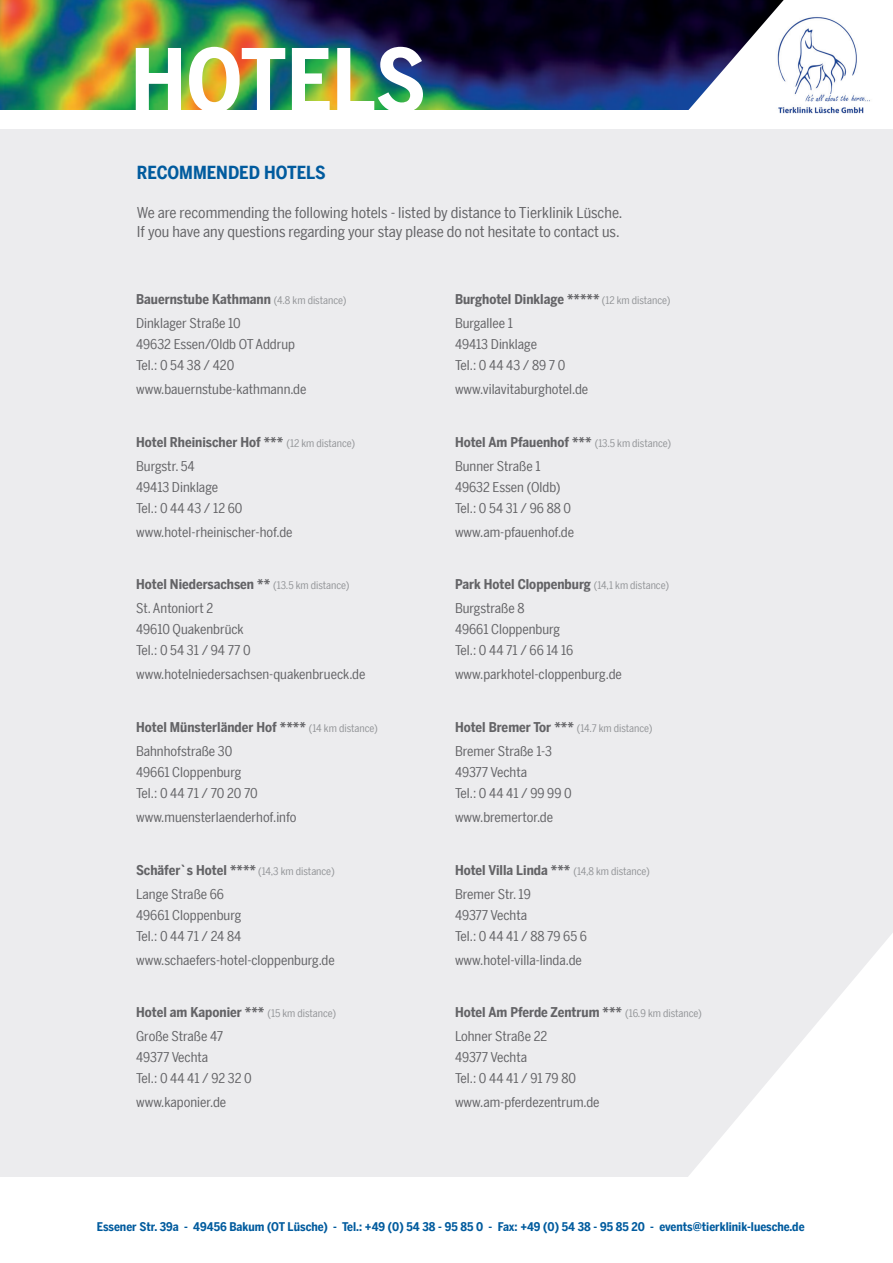
<style>
.page{position:relative;width:893px;height:1263px;background:#fff}
.page>*{position:absolute;margin:0;border:0;box-sizing:border-box;transform-origin:0 0}
.t1{font:700 86.1px "Benton Sans Condensed";color:#fff}
.t2{font:700 18px "Benton Sans Condensed";color:#015b9e}
.t3{font:15px/19.5px "Benton Sans Condensed";color:#636366}
.t4{font:13.5px/21px "Benton Sans Condensed";color:#636366}
.t5{font:700 13.5px/24px "Benton Sans Condensed";color:#636366}
.t6{font:700 12px "Benton Sans Condensed";color:#015b9e}
.s1{font-weight:400;font-size:10.5px;color:#939598}
.s2{font-weight:400}
</style>
<div class="page">
<img style="left:0;top:0;width:686px;height:109px">
<div style="left:0;top:129px;width:892px;height:1048px;background:#ececee"></div>
<svg style="left:686px;top:0;width:98px;height:110px"></svg>
<img style="left:774px;top:15px;width:96px;height:99px">
<svg style="left:688px;top:932px;width:205px;height:245px"></svg>
<h1 class="t1" style="left:131px;top:17px;width:297px">HOTELS</h1>
<h2 class="t2" style="left:137px;top:159px;width:190px">RECOMMENDED HOTELS</h2>
<p class="t3" style="left:137px;top:202px;width:487px">We are recommending the following hotels - listed by distance to Tierklinik Lüsche.<br>If you have any questions regarding your stay please do not hesitate to contact us.</p>
<p class="t5" style="left:136px;top:287px;width:212px">Bauernstube Kathmann <span class="s1">(4.8 km distance)<br></span><span class="s2">Dinklager Straße 10</span></p>
<p class="t4" style="left:136px;top:333px;width:160px">49632 Essen/Oldb OT Addrup<br>Tel.: 0 54 38 / 420</p>
<p class="t4" style="left:136px;top:378px;width:172px">www.bauernstube-kathmann.de</p>
<p class="t5" style="left:136px;top:429px;width:221px">Hotel Rheinischer Hof *** <span class="s1">(12 km distance)<br></span><span class="s2">Burgstr. 54</span></p>
<p class="t4" style="left:136px;top:476px;width:108px">49413 Dinklage<br>Tel.: 0 44 43 / 12 60</p>
<p class="t4" style="left:136px;top:521px;width:158px">www.hotel-rheinischer-hof.de</p>
<p class="t5" style="left:136px;top:572px;width:215px">Hotel Niedersachsen ** <span class="s1">(13.5 km distance)<br></span><span class="s2">St. Antoniort 2</span></p>
<p class="t4" style="left:136px;top:618px;width:116px">49610 Quakenbrück<br>Tel.: 0 54 31 / 94 77 0</p>
<p class="t4" style="left:136px;top:663px;width:231px">www.hotelniedersachsen-quakenbrueck.de</p>
<p class="t5" style="left:136px;top:715px;width:243px">Hotel Münsterländer Hof **** <span class="s1">(14 km distance)<br></span><span class="s2">Bahnhofstraße 30</span></p>
<p class="t4" style="left:136px;top:761px;width:123px">49661 Cloppenburg<br>Tel.: 0 44 71 / 70 20 70</p>
<p class="t4" style="left:136px;top:806px;width:162px">www.muensterlaenderhof.info</p>
<p class="t5" style="left:136px;top:857px;width:200px">Schäfer`s Hotel **** <span class="s1">(14,3 km distance)<br></span><span class="s2">Lange Straße 66</span></p>
<p class="t4" style="left:136px;top:903px;width:107px">49661 Cloppenburg<br>Tel.: 0 44 71 / 24 84</p>
<p class="t4" style="left:136px;top:948px;width:200px">www.schaefers-hotel-cloppenburg.de</p>
<p class="t5" style="left:136px;top:1000px;width:202px">Hotel am Kaponier *** <span class="s1">(15 km distance)<br></span><span class="s2">Große Straße 47</span></p>
<p class="t4" style="left:136px;top:1046px;width:117px">49377 Vechta<br>Tel.: 0 44 41 / 92 32 0</p>
<p class="t4" style="left:136px;top:1091px;width:92px">www.kaponier.de</p>
<p class="t5" style="left:455px;top:287px;width:217px">Burghotel Dinklage ***** <span class="s1">(12 km distance)<br></span><span class="s2">Burgallee 1</span></p>
<p class="t4" style="left:455px;top:333px;width:112px">49413 Dinklage<br>Tel.: 0 44 43 / 89 7 0</p>
<p class="t4" style="left:455px;top:378px;width:135px">www.vilavitaburghotel.de</p>
<p class="t5" style="left:455px;top:429px;width:218px">Hotel Am Pfauenhof *** <span class="s1">(13.5 km distance)<br></span><span class="s2">Bunner Straße 1</span></p>
<p class="t4" style="left:455px;top:476px;width:118px">49632 Essen (Oldb)<br>Tel.: 0 54 31 / 96 88 0</p>
<p class="t4" style="left:455px;top:521px;width:121px">www.am-pfauenhof.de</p>
<p class="t5" style="left:455px;top:572px;width:216px">Park Hotel Cloppenburg <span class="s1">(14,1 km distance)<br></span><span class="s2">Burgstraße 8</span></p>
<p class="t4" style="left:455px;top:618px;width:120px">49661 Cloppenburg<br>Tel.: 0 44 71 / 66 14 16</p>
<p class="t4" style="left:455px;top:663px;width:168px">www.parkhotel-cloppenburg.de</p>
<p class="t5" style="left:455px;top:715px;width:199px">Hotel Bremer Tor *** <span class="s1">(14.7 km distance)<br></span><span class="s2">Bremer Straße 1-3</span></p>
<p class="t4" style="left:455px;top:761px;width:118px">49377 Vechta<br>Tel.: 0 44 41 / 99 99 0</p>
<p class="t4" style="left:455px;top:806px;width:100px">www.bremertor.de</p>
<p class="t5" style="left:455px;top:857px;width:196px">Hotel Villa Linda *** <span class="s1">(14,8 km distance)<br></span><span class="s2">Bremer Str. 19</span></p>
<p class="t4" style="left:455px;top:903px;width:133px">49377 Vechta<br>Tel.: 0 44 41 / 88 79 65 6</p>
<p class="t4" style="left:455px;top:948px;width:128px">www.hotel-villa-linda.de</p>
<p class="t5" style="left:455px;top:1000px;width:248px">Hotel Am Pferde Zentrum *** <span class="s1">(16.9 km distance)<br></span><span class="s2">Lohner Straße 22</span></p>
<p class="t4" style="left:455px;top:1046px;width:123px">49377 Vechta<br>Tel.: 0 44 41 / 91 79 80</p>
<p class="t4" style="left:455px;top:1091px;width:146px">www.am-pferdezentrum.de</p>
<p class="t6" style="left:97px;top:1218px;width:709px">Essener Str. 39a - 49456 Bakum (OT Lüsche) - Tel.: +49 (0) 54 38 - 95 85 0 - Fax: +49 (0) 54 38 - 95 85 20 - events@tierklinik-luesche.de</p>
</div>
